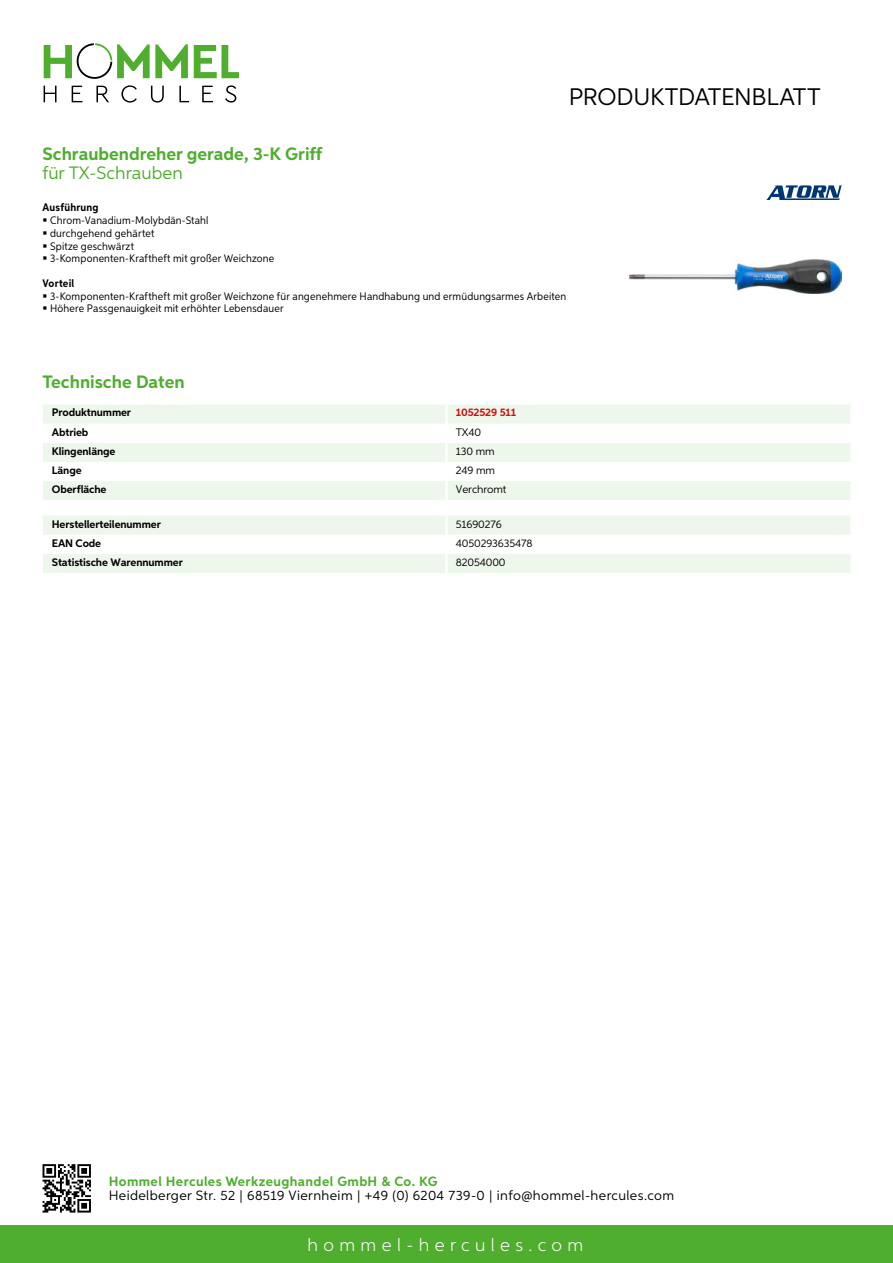
<style>
.page{position:relative;width:893px;height:1263px;background:#fff}
.page>*{position:absolute;margin:0;border:0;box-sizing:border-box;transform-origin:0 0}
.t1{font:24px "Aspira";letter-spacing:-.01em;color:#000}
.t2{font:700 18px "Aspira";color:#50ae2f}
.t3{font:300 18px "Aspira";letter-spacing:.3em;color:#fff}
.t4{font:18px "Aspira";color:#50ae2f}
.t5{font:13.5px "Aspira";letter-spacing:.03em;color:#000}
.t6{font:700 13.5px "Aspira";letter-spacing:.03em;color:#50ae2f}
.t7{font:10.95px/12.8px "Aspira Nar";letter-spacing:.015em;color:#000}
.t8{font:700 10.95px "Aspira";letter-spacing:-.01em;color:#000}
.t9{font:10.95px "Aspira";letter-spacing:-.01em;color:#000}
.t10{font:700 10.95px "Aspira Nar";letter-spacing:.02em;color:#000}
.t11{font:700 10.95px "Aspira";letter-spacing:-.01em;color:#cd1013}
</style>
<div class="page">
<div style="left:0;top:1226px;width:893px;height:37px;background:#50ae2f"></div>
<svg style="left:43px;top:1164px;width:48px;height:48px"></svg>
<svg style="left:194px;top:45px;width:45px;height:33px"></svg>
<svg style="left:44px;top:43px;width:144px;height:36px"></svg>
<svg style="left:44px;top:86px;width:13px;height:16px"></svg>
<svg style="left:72px;top:86px;width:10px;height:16px"></svg>
<svg style="left:96px;top:86px;width:13px;height:16px"></svg>
<svg style="left:121px;top:85px;width:16px;height:18px"></svg>
<svg style="left:151px;top:86px;width:13px;height:17px"></svg>
<svg style="left:179px;top:86px;width:10px;height:16px"></svg>
<svg style="left:202px;top:86px;width:11px;height:16px"></svg>
<svg style="left:225px;top:85px;width:11px;height:18px"></svg>
<div style="left:43px;top:405px;width:807px;height:95px;background:#eef7eb"></div>
<svg style="left:43px;top:424px;width:807px;height:57px"></svg>
<hr style="left:445px;top:404px;width:3px;height:20px;background:#fff">
<hr style="left:445px;top:424px;width:3px;height:19px;background:#fff">
<hr style="left:445px;top:443px;width:3px;height:19px;background:#fff">
<hr style="left:445px;top:462px;width:3px;height:19px;background:#fff">
<hr style="left:445px;top:481px;width:3px;height:19px;background:#fff">
<svg style="left:43px;top:516px;width:807px;height:57px"></svg>
<hr style="left:445px;top:554px;width:3px;height:19px;background:#fff">
<img style="left:629px;top:259px;width:213px;height:34px">
<svg style="left:766px;top:185px;width:76px;height:15px"></svg>
<h1 class="t1" style="left:569px;top:82px;width:253px">Produktdatenblatt</h1>
<h2 class="t2" style="left:43px;top:142px;width:282px">Schraubendreher gerade, 3-K Griff</h2>
<h2 class="t4" style="left:43px;top:162px;width:142px">für TX-Schrauben</h2>
<p class="t10" style="left:43px;top:201px;width:58px">Ausführung</p>
<p class="t7" style="left:50px;top:214px;width:226px">Chrom-Vanadium-Molybdän-Stahl<br>durchgehend gehärtet<br>Spitze geschwärzt<br>3-Komponenten-Kraftheft mit großer Weichzone</p>
<p class="t10" style="left:43px;top:276px;width:33px">Vorteil</p>
<p class="t7" style="left:50px;top:289px;width:518px">3-Komponenten-Kraftheft mit großer Weichzone für angenehmere Handhabung und ermüdungsarmes Arbeiten<br>Höhere Passgenauigkeit mit erhöhter Lebensdauer</p>
<h2 class="t2" style="left:43px;top:370px;width:144px">Technische Daten</h2>
<p class="t8" style="left:52px;top:406px;width:81px">Produktnummer</p>
<p class="t11" style="left:456px;top:406px;width:62px">1052529 511</p>
<p class="t8" style="left:52px;top:425px;width:38px">Abtrieb</p>
<p class="t9" style="left:456px;top:425px;width:27px">TX40</p>
<p class="t8" style="left:52px;top:444px;width:65px">Klingenlänge</p>
<p class="t9" style="left:456px;top:444px;width:40px">130 mm</p>
<p class="t8" style="left:52px;top:463px;width:31px">Länge</p>
<p class="t9" style="left:456px;top:463px;width:41px">249 mm</p>
<p class="t8" style="left:52px;top:482px;width:56px">Oberfläche</p>
<p class="t9" style="left:456px;top:483px;width:52px">Verchromt</p>
<p class="t8" style="left:52px;top:517px;width:111px">Herstellerteilenummer</p>
<p class="t9" style="left:456px;top:517px;width:47px">51690276</p>
<p class="t8" style="left:52px;top:536px;width:51px">EAN Code</p>
<p class="t9" style="left:456px;top:536px;width:78px">4050293635478</p>
<p class="t8" style="left:52px;top:555px;width:132px">Statistische Warennummer</p>
<p class="t9" style="left:456px;top:555px;width:51px">82054000</p>
<p class="t6" style="left:109px;top:1172px;width:330px">Hommel Hercules Werkzeughandel GmbH &amp; Co. KG</p>
<p class="t5" style="left:109px;top:1187px;width:567px">Heidelberger Str. 52 | 68519 Viernheim | +49 (0) 6204 739-0 | info@hommel-hercules.com</p>
<h2 class="t3" style="left:307px;top:1234px;width:277px">hommel-hercules.com</h2>
</div>
